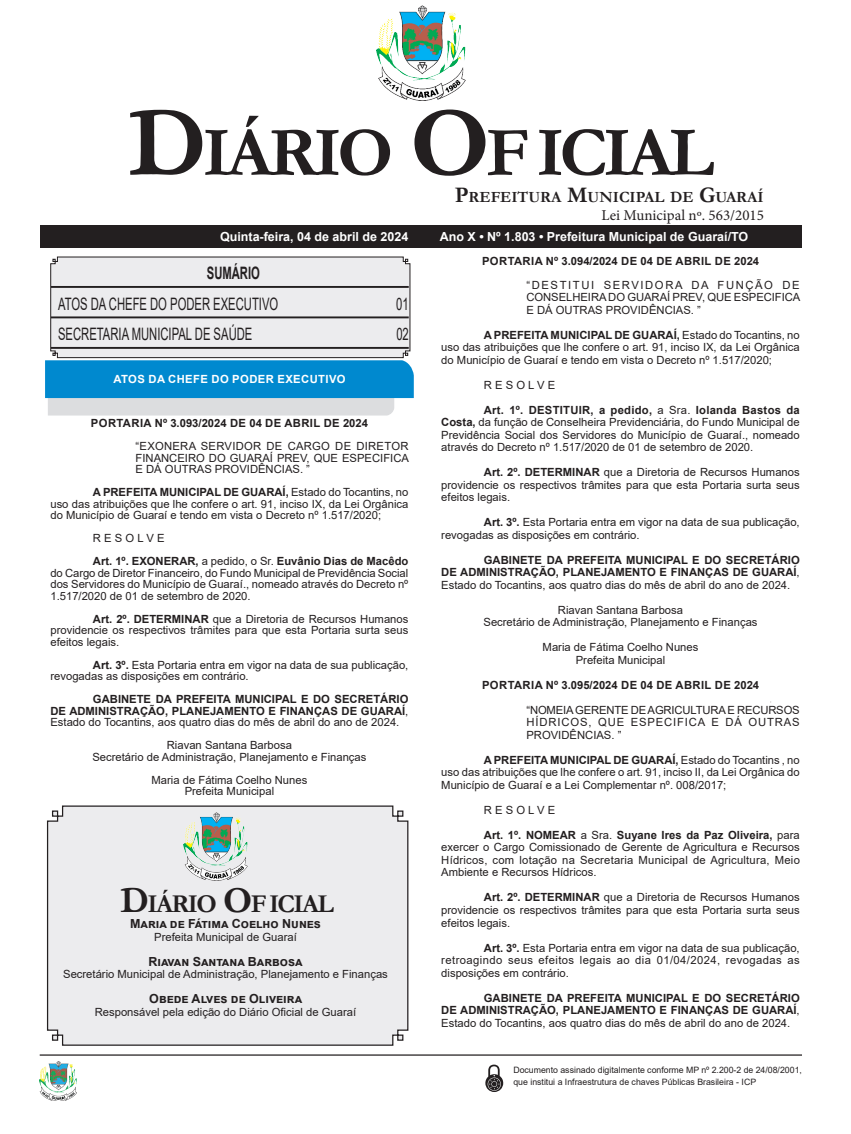
<style>
.page{position:relative;width:851px;height:1134px;background:#fff}
.page>*{position:absolute;margin:0;border:0;box-sizing:border-box;transform-origin:0 0}
.CORPO_DE_TEXTO{font:700 70.88px "Garamond";letter-spacing:-.06em;color:#231f20}
.CORPO_DE_TEXTO-2{font:700 25.88px "Garamond";letter-spacing:-.06em;color:#231f20}
.Nome_Secretário{font:17.12px "Arial";color:#231f20;scale:.66 1}
.Nome_Secretário-2{font:700 17.12px "Arial";color:#231f20;scale:.66 1}
.CORPO_DE_TEXTO-3{font:700 15.62px "Garamond";color:#231f20}
.t1{font:15px "Minion Pro";color:#231f20}
.t2{font:700 12.5px "Arial";color:#fff}
.Assinatura{font:700 12.5px "Arial";color:#231f20}
.CORPO_DE_TEXTO-4{font:11.25px/12.5px "Arial";color:#231f20;text-align:justify}
.CORPO_DE_TEXTO-5{font:700 11.25px/12.5px "Arial";color:#231f20;text-align:justify}
.Assinatura-2{font:11.25px "Arial";color:#231f20}
.EMENTA{font:11.25px/12.5px "Arial";color:#231f20;text-align:justify}
.TITULOS{font:700 11.25px "Arial";letter-spacing:.035em;color:#231f20}
.Chancela2{font:700 11.25px "Arial";letter-spacing:.035em;color:#fff}
.CORPO_DE_TEXTO-6{font:8.75px/12.5px "Arial";color:#231f20}
.s1{font-size:101.25px}
.s2{font-size:22.38px}
.s3{font-weight:700}
.s4{font-weight:400}
.s5{font-size:36.88px}
</style>
<div class="page">
<div style="left:40px;top:225px;width:761px;height:22px;background:#231f20"></div>
<hr style="left:40px;top:1054px;width:761px;height:2px;background:#231f20">
<img style="left:376px;top:5px;width:89px;height:95px">
<img style="left:40px;top:1061px;width:37px;height:39px">
<svg style="left:485px;top:1065px;width:18px;height:27px"></svg>
<div style="left:46px;top:805px;width:363px;height:241px;background:#ececee"></div>
<img style="left:183px;top:812px;width:64px;height:68px">
<svg style="left:45px;top:256px;width:369px;height:160px;background:#a9c9db"></svg>
<p class="CORPO_DE_TEXTO" style="left:128px;top:105px;width:587px"><span class="s1">D</span>IÁRIO <span class="s1">O</span>F ICIAL</p>
<p class="CORPO_DE_TEXTO-3" style="left:455px;top:186px;width:310px"><span class="s2">P</span>REFEITURA <span class="s2">M</span>UNICIPAL DE <span class="s2">G</span>UARAÍ</p>
<p class="t1" style="left:601px;top:205px;width:164px">Lei Municipal nº. 563/2015</p>
<p class="t2" style="left:220px;top:228px;width:190px">Quinta-feira, 04 de abril de 2024</p>
<p class="t2" style="left:439px;top:228px;width:310px">Ano X • Nº 1.803 • Prefeitura Municipal de Guaraí/TO</p>
<p class="Nome_Secretário-2" style="left:207px;top:261px;width:82px">SUMÁRIO</p>
<p class="Nome_Secretário" style="left:58px;top:292px;width:335px">ATOS DA CHEFE DO PODER EXECUTIVO</p>
<p class="Nome_Secretário" style="left:396px;top:292px;width:20px">01</p>
<p class="Nome_Secretário" style="left:58px;top:322px;width:296px">SECRETARIA MUNICIPAL DE SAÚDE</p>
<p class="Nome_Secretário" style="left:396px;top:322px;width:20px">02</p>
<p class="Chancela2" style="left:113px;top:371px;width:233px">ATOS DA CHEFE DO PODER EXECUTIVO</p>
<p class="TITULOS" style="left:91px;top:415px;width:278px">PORTARIA Nº 3.093/2024 DE 04 DE ABRIL DE 2024</p>
<p class="EMENTA" style="left:135px;top:440px;width:275px;line-height:11.5px">“EXONERA SERVIDOR DE CARGO DE DIRETOR FINANCEIRO DO GUARAÍ PREV, QUE ESPECIFICA E DÁ OUTRAS PROVIDÊNCIAS. ”</p>
<p class="CORPO_DE_TEXTO-4" style="left:50px;top:486px;width:359px;line-height:11.5px;text-indent:43px"><span class="s3">A PREFEITA MUNICIPAL DE GUARAÍ,</span> Estado do Tocantins, no uso das atribuições que lhe confere o art. 91, inciso IX, da Lei Orgânica do Município de Guaraí e tendo em vista o Decreto nº 1.517/2020;</p>
<p class="CORPO_DE_TEXTO-4" style="left:93px;top:532px;width:73px">R E S O L V E</p>
<p class="CORPO_DE_TEXTO-4" style="left:50px;top:555px;width:359px;line-height:11.5px;text-indent:43px"><span class="s3">Art. 1º. EXONERAR,</span> a pedido, o Sr. <span class="s3">Euvânio Dias de Macêdo </span>do Cargo de Diretor Financeiro, do Fundo Municipal de Previdência Social dos Servidores do Município de Guaraí., nomeado através do Decreto nº 1.517/2020 de 01 de setembro de 2020.</p>
<p class="CORPO_DE_TEXTO-4" style="left:50px;top:613px;width:359px;line-height:11.5px;text-indent:43px"><span class="s3">Art. 2º. DETERMINAR</span> que a Diretoria de Recursos Humanos providencie os respectivos trâmites para que esta Portaria surta seus efeitos legais.</p>
<p class="CORPO_DE_TEXTO-4" style="left:50px;top:659px;width:359px;line-height:11.5px;text-indent:43px"><span class="s3">Art. 3º.</span> Esta Portaria entra em vigor na data de sua publicação, revogadas as disposições em contrário.</p>
<p class="CORPO_DE_TEXTO-5" style="left:50px;top:693px;width:359px;line-height:11.5px;text-indent:43px">GABINETE DA PREFEITA MUNICIPAL E DO SECRETÁRIO DE ADMINISTRAÇÃO, PLANEJAMENTO E FINANÇAS DE GUARAÍ<span class="s4">, Estado do Tocantins, aos quatro dias do mês de abril do ano de 2024.</span></p>
<p class="Assinatura-2" style="left:167px;top:737px;width:127px">Riavan Santana Barbosa</p>
<p class="Assinatura-2" style="left:92px;top:749px;width:275px">Secretário de Administração, Planejamento e Finanças</p>
<p class="Assinatura-2" style="left:151px;top:772px;width:157px">Maria de Fátima Coelho Nunes</p>
<p class="Assinatura-2" style="left:185px;top:783px;width:91px">Prefeita Municipal</p>
<p class="CORPO_DE_TEXTO-2" style="left:120px;top:886px;width:215px"><span class="s5">D</span>IÁRIO <span class="s5">O</span>F ICIAL</p>
<p class="Assinatura" style="left:130px;top:915px;width:192px">Maria de Fátima Coelho Nunes</p>
<p class="Assinatura-2" style="left:154px;top:929px;width:144px">Prefeita Municipal de Guaraí</p>
<p class="Assinatura" style="left:148px;top:952px;width:155px">Riavan Santana Barbosa</p>
<p class="Assinatura-2" style="left:63px;top:966px;width:326px">Secretário Municipal de Administração, Planejamento e Finanças</p>
<p class="Assinatura" style="left:149px;top:990px;width:154px">Obede Alves de Oliveira</p>
<p class="Assinatura-2" style="left:95px;top:1004px;width:263px">Responsável pela edição do Diário Oficial de Guaraí</p>
<p class="TITULOS" style="left:482px;top:253px;width:278px">PORTARIA Nº 3.094/2024 DE 04 DE ABRIL DE 2024</p>
<p class="EMENTA" style="left:526px;top:279px;width:275px">“DESTITUI SERVIDORA DA FUNÇÃO DE CONSELHEIRA DO GUARAÍ PREV, QUE ESPECIFICA E DÁ OUTRAS PROVIDÊNCIAS. ”</p>
<p class="CORPO_DE_TEXTO-4" style="left:441px;top:329px;width:360px;text-indent:43px"><span class="s3">A PREFEITA MUNICIPAL DE GUARAÍ,</span> Estado do Tocantins, no uso das atribuições que lhe confere o art. 91, inciso IX, da Lei Orgânica do Município de Guaraí e tendo em vista o Decreto nº 1.517/2020;</p>
<p class="CORPO_DE_TEXTO-4" style="left:484px;top:379px;width:73px">R E S O L V E</p>
<p class="CORPO_DE_TEXTO-4" style="left:441px;top:404px;width:360px;text-indent:43px"><span class="s3">Art. 1º. DESTITUIR, a pedido,</span> a Sra. <span class="s3">Iolanda Bastos da Costa,</span> da função de Conselheira Previdenciária, do Fundo Municipal de Previdência Social dos Servidores do Município de Guaraí., nomeado através do Decreto nº 1.517/2020 de 01 de setembro de 2020.</p>
<p class="CORPO_DE_TEXTO-4" style="left:441px;top:466px;width:360px;text-indent:43px"><span class="s3">Art. 2º. DETERMINAR</span> que a Diretoria de Recursos Humanos providencie os respectivos trâmites para que esta Portaria surta seus efeitos legais.</p>
<p class="CORPO_DE_TEXTO-4" style="left:441px;top:516px;width:360px;text-indent:43px"><span class="s3">Art. 3º.</span> Esta Portaria entra em vigor na data de sua publicação, revogadas as disposições em contrário.</p>
<p class="CORPO_DE_TEXTO-5" style="left:441px;top:554px;width:360px;text-indent:43px">GABINETE DA PREFEITA MUNICIPAL E DO SECRETÁRIO DE ADMINISTRAÇÃO, PLANEJAMENTO E FINANÇAS DE GUARAÍ<span class="s4">, Estado do Tocantins, aos quatro dias do mês de abril do ano de 2024.</span></p>
<p class="Assinatura-2" style="left:558px;top:602px;width:127px">Riavan Santana Barbosa</p>
<p class="Assinatura-2" style="left:483px;top:615px;width:275px">Secretário de Administração, Planejamento e Finanças</p>
<p class="Assinatura-2" style="left:542px;top:640px;width:157px">Maria de Fátima Coelho Nunes</p>
<p class="Assinatura-2" style="left:575px;top:652px;width:91px">Prefeita Municipal</p>
<p class="TITULOS" style="left:482px;top:677px;width:278px">PORTARIA Nº 3.095/2024 DE 04 DE ABRIL DE 2024</p>
<p class="EMENTA" style="left:526px;top:704px;width:275px">“NOMEIA GERENTE DE AGRICULTURA E RECURSOS HÍDRICOS, QUE ESPECIFICA E DÁ OUTRAS PROVIDÊNCIAS. ”</p>
<p class="CORPO_DE_TEXTO-4" style="left:441px;top:754px;width:360px;text-indent:43px"><span class="s3">A PREFEITA MUNICIPAL DE GUARAÍ,</span> Estado do Tocantins , no uso das atribuições que lhe confere o art. 91, inciso II, da Lei Orgânica do Município de Guaraí e a Lei Complementar nº. 008/2017;</p>
<p class="CORPO_DE_TEXTO-4" style="left:484px;top:804px;width:73px">R E S O L V E</p>
<p class="CORPO_DE_TEXTO-4" style="left:441px;top:829px;width:360px;text-indent:43px"><span class="s3">Art. 1º. NOMEAR</span> a Sra. <span class="s3">Suyane Ires da Paz Oliveira,</span> para exercer o Cargo Comissionado de Gerente de Agricultura e Recursos Hídricos, com lotação na Secretaria Municipal de Agricultura, Meio Ambiente e Recursos Hídricos.</p>
<p class="CORPO_DE_TEXTO-4" style="left:441px;top:891px;width:360px;text-indent:43px"><span class="s3">Art. 2º. DETERMINAR</span> que a Diretoria de Recursos Humanos providencie os respectivos trâmites para que esta Portaria surta seus efeitos legais.</p>
<p class="CORPO_DE_TEXTO-4" style="left:441px;top:941px;width:360px;text-indent:43px"><span class="s3">Art. 3º.</span> Esta Portaria entra em vigor na data de sua publicação, retroagindo seus efeitos legais ao dia 01/04/2024, revogadas as disposições em contrário.</p>
<p class="CORPO_DE_TEXTO-5" style="left:441px;top:991px;width:360px;text-indent:43px">GABINETE DA PREFEITA MUNICIPAL E DO SECRETÁRIO DE ADMINISTRAÇÃO, PLANEJAMENTO E FINANÇAS DE GUARAÍ<span class="s4">, Estado do Tocantins, aos quatro dias do mês de abril do ano de 2024.</span></p>
<p class="CORPO_DE_TEXTO-6" style="left:513px;top:1063px;width:290px">Documento assinado digitalmente conforme MP nº 2.200-2 de 24/08/2001, que institui a Infraestrutura de chaves Públicas Brasileira - ICP</p>
</div>
